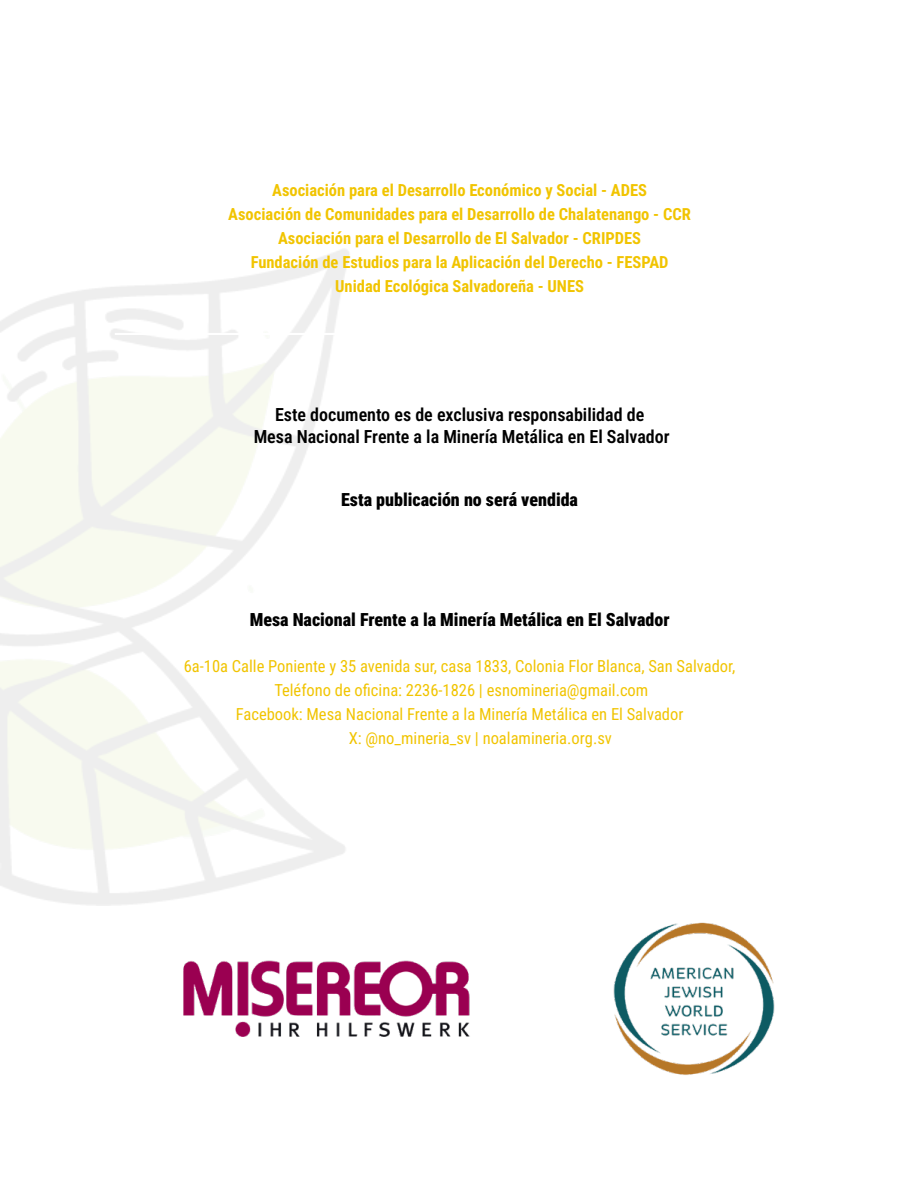
<style>
.page{position:relative;width:918px;height:1188px;background:#fff}
.page>*{position:absolute;margin:0;border:0;box-sizing:border-box;transform-origin:0 0}
.t1{font:600 18px/21.6px "Roboto Condensed";color:#000;text-align:center}
.t2{font:900 18px "Roboto Condensed";color:#000}
.t3{font:700 16.5px/24px "Roboto Condensed";color:#f1c401;text-align:center}
.t4{font:16.5px "Roboto Condensed";color:#f1c401}
</style>
<div class="page">
<img style="left:613px;top:922px;width:162px;height:153px">
<img style="left:183px;top:960px;width:287px;height:77px">
<p class="t3" style="left:228px;top:177px;width:464px">Asociación para el Desarrollo Económico y Social - ADES<br>Asociación de Comunidades para el Desarrollo de Chalatenango - CCR Asociación para el Desarrollo de El Salvador - CRIPDES<br>Fundación de Estudios para la Aplicación del Derecho - FESPAD Unidad Ecológica Salvadoreña - UNES</p>
<p class="t1" style="left:254px;top:403px;width:418px">Este documento es de exclusiva responsabilidad de<br>Mesa Nacional Frente a la Minería Metálica en El Salvador</p>
<p class="t2" style="left:341px;top:487px;width:238px">Esta publicación no será vendida</p>
<p class="t2" style="left:250px;top:607px;width:421px">Mesa Nacional Frente a la Minería Metálica en El Salvador</p>
<p class="t4" style="left:184px;top:655px;width:553px">6a-10a Calle Poniente y 35 avenida sur, casa 1833, Colonia Flor Blanca, San Salvador,</p>
<p class="t4" style="left:274px;top:679px;width:376px">Teléfono de oficina: 2236-1826 | esnomineria@gmail.com</p>
<p class="t4" style="left:236px;top:703px;width:449px">Facebook: Mesa Nacional Frente a la Minería Metálica en El Salvador</p>
<p class="t4" style="left:349px;top:727px;width:265px">X: @no_mineria_sv | noalamineria.org.sv</p>
</div>
